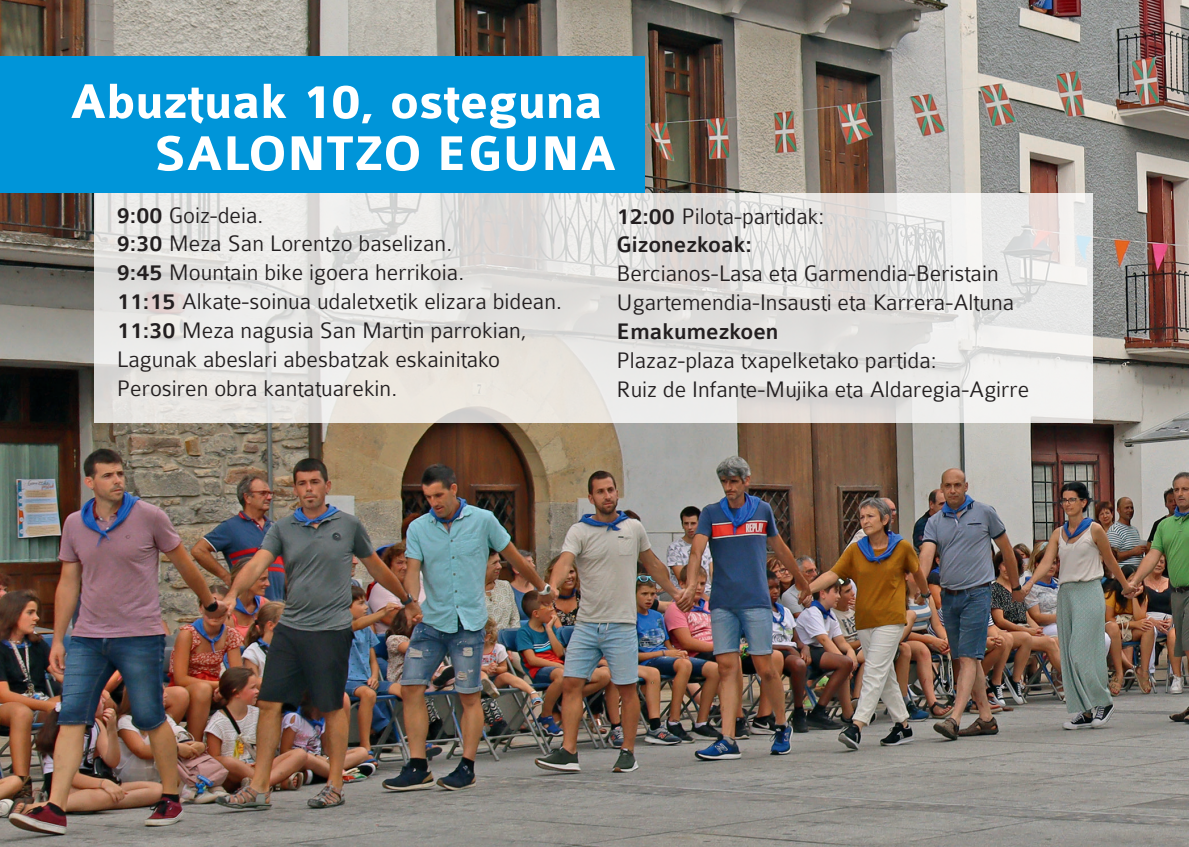
<style>
.page{position:relative;width:1189px;height:847px;background:#fff}
.page>*{position:absolute;margin:0;border:0;box-sizing:border-box;transform-origin:0 0}
.Eguna2023{font:700 52px/52px "Colaborate";color:#fff;text-align:right}
.Testua2023{font:300 24px/28.8px "Colaborate";color:#231f20}
.Testua2023-2{font:500 24px "Colaborate";color:#231f20}
.s1{font-weight:500}
</style>
<div class="page">
<img style="left:0;top:0;width:1189px;height:846px">
<svg style="left:94px;top:193px;width:998px;height:229px;background:#e5e4e1"></svg>
<div style="left:0;top:57px;width:644px;height:136px;background:#0095d9"></div>
<p class="Eguna2023" style="left:70px;top:77px;width:548px">Abuztuak 10, osteguna<br>SALONTZO EGUNA</p>
<p class="Testua2023" style="left:117px;top:201px;width:148px"><span class="s1">9:00</span> Goiz-deia.</p>
<p class="Testua2023" style="left:117px;top:229px;width:337px"><span class="s1">9:30</span> Meza San Lorentzo baselizan.</p>
<p class="Testua2023" style="left:117px;top:258px;width:349px"><span class="s1">9:45</span> Mountain bike igoera herrikoia.</p>
<p class="Testua2023" style="left:117px;top:287px;width:446px"><span class="s1">11:15</span> Alkate-soinua udaletxetik elizara bidean.</p>
<p class="Testua2023" style="left:117px;top:316px;width:411px"><span class="s1">11:30</span> Meza nagusia San Martin parrokian,<br>Lagunak abeslari abesbatzak eskainitako<br>Perosiren obra kantatuarekin.</p>
<p class="Testua2023" style="left:616px;top:202px;width:209px"><span class="s1">12:00</span> Pilota-partidak:</p>
<p class="Testua2023-2" style="left:616px;top:232px;width:137px">Gizonezkoak:</p>
<p class="Testua2023" style="left:616px;top:259px;width:384px">Bercianos-Lasa eta Garmendia-Beristain</p>
<p class="Testua2023" style="left:616px;top:288px;width:399px">Ugartemendia-Insausti eta Karrera-Altuna</p>
<p class="Testua2023" style="left:616px;top:317px;width:322px"><span class="s1">Emakumezkoen<br></span>Plazaz-plaza txapelketako partida:</p>
<p class="Testua2023" style="left:616px;top:374px;width:414px">Ruiz de Infante-Mujika eta Aldaregia-Agirre</p>
</div>
